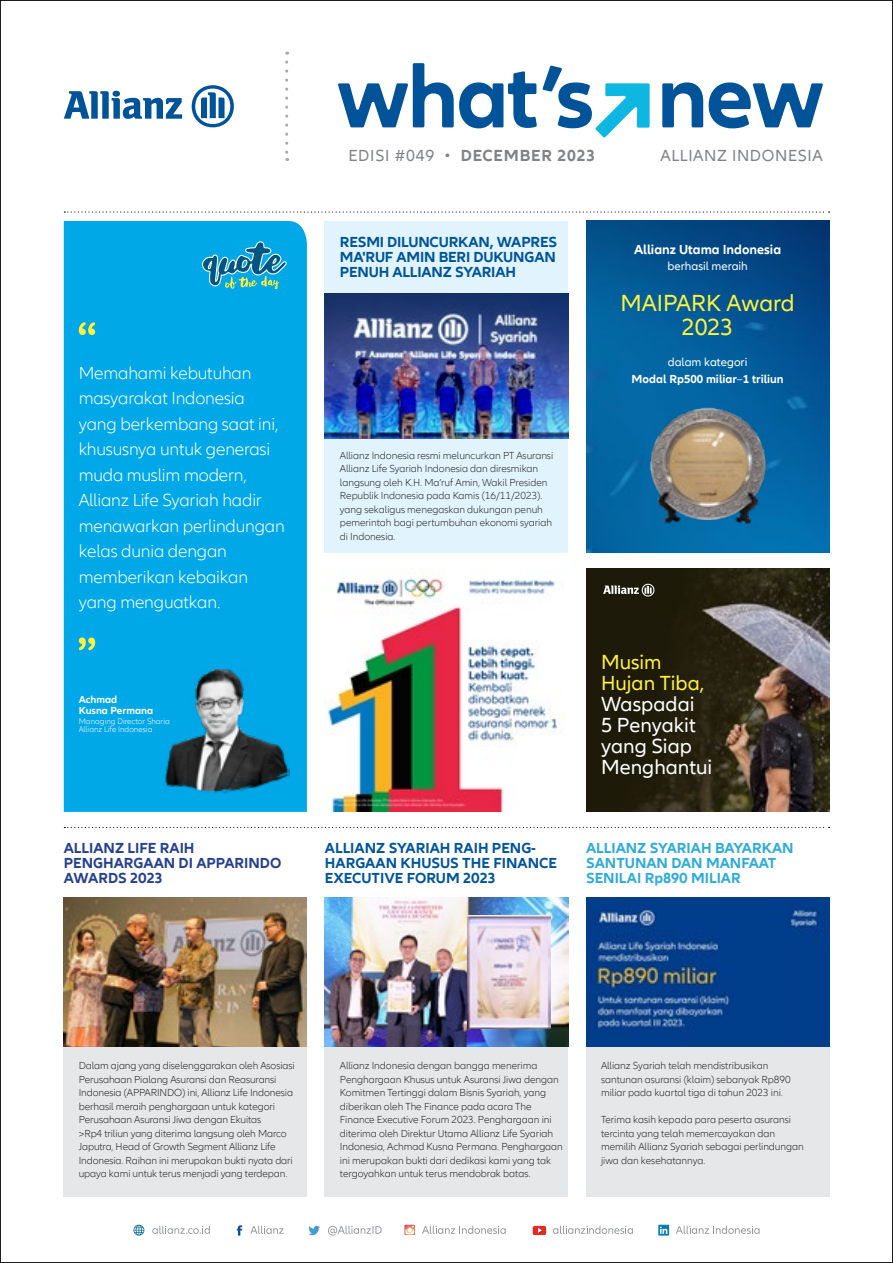
<style>
.page{position:relative;width:893px;height:1263px;background:#fff}
.page>*{position:absolute;margin:0;border:0;box-sizing:border-box;transform-origin:0 0}
.t1{font:24px/24px "Allianz Neo";color:#fff23d;text-align:center}
.t2{font:21px/21px "Allianz Neo";color:#fff}
.t3{font:21px/21px "Allianz Neo";color:#fff23d}
.t4{font:300 18px/25.5px "Allianz Neo";letter-spacing:-.01em;color:#fff}
.t5{font:700 16.5px "Allianz Neo";letter-spacing:.05em;color:#808285}
.t6{font:16.5px "Allianz Neo";letter-spacing:.04em;color:#808285}
.t7{font:700 15px/15px "Allianz Neo";color:#005499}
.t8{font:700 15px/15px "Allianz Neo";color:#2eabd9}
.t9{font:700 15px/15px "Allianz Neo";color:#25408f}
.t10{font:700 13.5px "Allianz Neo";color:#fff}
.t11{font:700 12px/16.5px "Allianz Neo";color:#fff;text-align:center}
.t12{font:12px "Allianz Neo";color:#fff}
.t13{font:300 10.5px/13.5px "Allianz Neo";letter-spacing:-.005em;color:#292829}
.t14{font:700 10.5px/10.5px "Allianz Neo";color:#fff}
.t15{font:300 8.25px/7.5px "Allianz Neo";color:#fff}
.s1{font-weight:400}
</style>
<div class="page">
<div style="left:586px;top:1046px;width:243px;height:150px;background:#e6e7e8"></div>
<div style="left:325px;top:1046px;width:243px;height:150px;background:#e6e7e8"></div>
<div style="left:64px;top:1046px;width:243px;height:150px;background:#e6e7e8"></div>
<div style="left:64px;top:221px;width:243px;height:591px;background:#00a8e8"></div>
<div style="left:325px;top:221px;width:243px;height:331px;background:#e1f4fd"></div>
<svg style="left:64px;top:91px;width:118px;height:28px"></svg>
<svg style="left:192px;top:85px;width:42px;height:42px"></svg>
<svg style="left:152px;top:1226px;width:58px;height:8px"></svg>
<svg style="left:133px;top:1225px;width:11px;height:10px"></svg>
<svg style="left:676px;top:1226px;width:83px;height:8px"></svg>
<svg style="left:658px;top:1225px;width:11px;height:10px"></svg>
<svg style="left:533px;top:1226px;width:13px;height:9px"></svg>
<svg style="left:553px;top:1226px;width:80px;height:8px"></svg>
<svg style="left:404px;top:1225px;width:11px;height:10px"></svg>
<svg style="left:422px;top:1226px;width:84px;height:8px"></svg>
<svg style="left:237px;top:1225px;width:5px;height:10px"></svg>
<svg style="left:250px;top:1226px;width:34px;height:8px"></svg>
<svg style="left:285px;top:62px;width:3px;height:99px"></svg>
<svg style="left:338px;top:63px;width:312px;height:75px"></svg>
<svg style="left:662px;top:82px;width:41px;height:45px"></svg>
<svg style="left:709px;top:82px;width:114px;height:46px"></svg>
<svg style="left:308px;top:1226px;width:12px;height:9px"></svg>
<svg style="left:328px;top:1226px;width:54px;height:9px"></svg>
<img style="left:586px;top:221px;width:243px;height:331px">
<img style="left:326px;top:569px;width:234px;height:243px">
<img style="left:586px;top:569px;width:243px;height:243px">
<svg style="left:64px;top:211px;width:766px;height:2px"></svg>
<svg style="left:64px;top:827px;width:766px;height:1px"></svg>
<svg style="left:202px;top:241px;width:85px;height:48px"></svg>
<img style="left:586px;top:897px;width:243px;height:149px">
<img style="left:325px;top:897px;width:243px;height:149px">
<img style="left:64px;top:897px;width:243px;height:149px">
<svg style="left:603px;top:584px;width:51px;height:12px"></svg>
<svg style="left:79px;top:322px;width:16px;height:13px"></svg>
<svg style="left:79px;top:637px;width:16px;height:13px"></svg>
<img style="left:325px;top:293px;width:243px;height:146px">
<img style="left:166px;top:670px;width:124px;height:123px">
<img style="left:640px;top:398px;width:135px;height:135px">
<img style="left:468px;top:915px;width:82px;height:113px">
<h3 class="t5" style="left:348px;top:146px;width:249px"><span class="s1">EDISI #049 •</span> DECEMBER 2023</h3>
<h3 class="t6" style="left:660px;top:146px;width:164px">ALLIANZ INDONESIA</h3>
<h3 class="t4" style="left:79px;top:360px;width:207px">Memahami kebutuhan masyarakat Indonesia yang berkembang saat ini, khususnya untuk generasi muda muslim modern,<br>Allianz Life Syariah hadir menawarkan perlindungan kelas dunia dengan memberikan kebaikan yang menguatkan.</h3>
<p class="t14" style="left:79px;top:695px;width:76px">Achmad<br>Kusna Permana</p>
<p class="t15" style="left:79px;top:718px;width:93px">Managing Director Sharia<br>Allianz Life Indonesia</p>
<h3 class="t9" style="left:64px;top:841px;width:219px">ALLIANZ LIFE RAIH<br>PENGHARGAAN DI APPARINDO<br>AWARDS 2023</h3>
<h3 class="t7" style="left:340px;top:235px;width:219px;text-align:justify">RESMI DILUNCURKAN, WAPRES MA'RUF AMIN BERI DUKUNGAN PENUH ALLIANZ SYARIAH</h3>
<p class="t13" style="left:340px;top:449px;width:215px">Allianz Indonesia resmi meluncurkan PT Asuransi Allianz Life Syariah Indonesia dan diresmikan langsung oleh K.H. Ma’ruf Amin, Wakil Presiden Republik Indonesia pada Kamis (16/11/2023). yang sekaligus menegaskan dukungan penuh pemerintah bagi pertumbuhan ekonomi syariah di Indonesia.</p>
<p class="t10" style="left:634px;top:242px;width:149px">Allianz Utama Indonesia</p>
<p class="t12" style="left:667px;top:260px;width:82px">berhasil meraih</p>
<h1 class="t1" style="left:620px;top:291px;width:176px">MAIPARK Award<br>2023</h1>
<p class="t11" style="left:632px;top:354px;width:154px"><span class="s1">dalam kategori<br></span>Modal Rp500 miliar<span class="s1">–</span>1 triliun</p>
<h3 class="t7" style="left:325px;top:841px;width:234px">ALLIANZ SYARIAH RAIH PENG-<br>HARGAAN KHUSUS THE FINANCE<br>EXECUTIVE FORUM 2023</h3>
<h2 class="t3" style="left:601px;top:652px;width:105px">Musim<br>Hujan Tiba,</h2>
<h2 class="t2" style="left:601px;top:694px;width:113px">Waspadai<br>5 Penyakit yang Siap<br>Menghantui</h2>
<h3 class="t8" style="left:586px;top:841px;width:209px">ALLIANZ SYARIAH BAYARKAN<br>SANTUNAN DAN MANFAAT<br>SENILAI Rp890 MILIAR</h3>
<p class="t13" style="left:79px;top:1059px;width:217px">Dalam ajang yang diselenggarakan oleh Asosiasi Perusahaan Pialang Asuransi dan Reasuransi Indonesia (APPARINDO) ini, Allianz Life Indonesia berhasil meraih penghargaan untuk kategori Perusahaan Asuransi Jiwa dengan Ekuitas<br>&gt;Rp4 triliun yang diterima langsung oleh Marco Japutra, Head of Growth Segment Allianz Life Indonesia. Raihan ini merupakan bukti nyata dari upaya kami untuk terus menjadi yang terdepan.</p>
<p class="t13" style="left:601px;top:1059px;width:191px">Allianz Syariah telah mendistribusikan santunan asuransi (klaim) sebanyak Rp890 miliar pada kuartal tiga di tahun 2023 ini.</p>
<p class="t13" style="left:340px;top:1059px;width:225px">Allianz Indonesia dengan bangga menerima Penghargaan Khusus untuk Asuransi Jiwa dengan Komitmen Tertinggi dalam Bisnis Syariah, yang diberikan oleh The Finance pada acara The Finance Executive Forum 2023. Penghargaan ini diterima oleh Direktur Utama Allianz Life Syariah Indonesia, Achmad Kusna Permana. Penghargaan ini merupakan bukti dari dedikasi kami yang tak tergoyahkan untuk terus mendobrak batas.</p>
<p class="t13" style="left:601px;top:1113px;width:204px">Terima kasih kepada para peserta asuransi tercinta yang telah memercayakan dan memilih Allianz Syariah sebagai perlindungan jiwa dan kesehatannya.</p>
</div>
